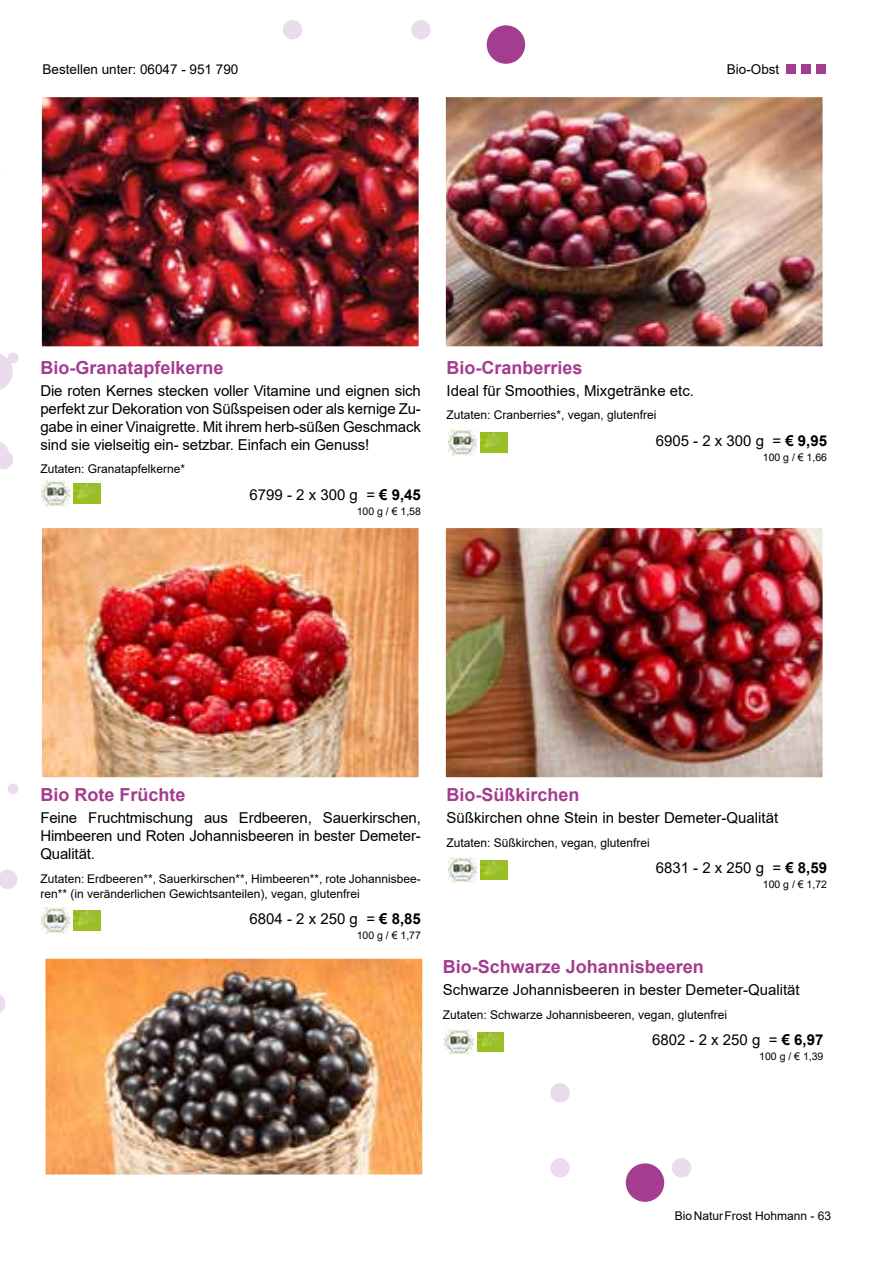
<style>
.page{position:relative;width:893px;height:1263px;background:#fff}
.page>*{position:absolute;margin:0;border:0;box-sizing:border-box;transform-origin:0 0}
.Produktheadline{font:700 18px "Arial";color:#a43c8f}
.Produkt_Subline{font:15px/18px "Arial";color:#000;text-align:justify}
.Produktmenge{font:15px "Arial";color:#000}
.t1{font:13.5px "Arial";color:#000}
.Produktbeschreibung{font:12px/15px "Arial";color:#000}
.Produktmenge_klein{font:10.5px "Arial";color:#000}
.s1{font-weight:700}
</style>
<div class="page">
<svg style="left:0;top:353px;width:13px;height:37px"></svg>
<svg style="left:0;top:995px;width:5px;height:18px"></svg>
<div style="left:786px;top:64px;width:10px;height:10px;background:#a43c8f"></div>
<div style="left:801px;top:64px;width:10px;height:10px;background:#a43c8f"></div>
<div style="left:816px;top:64px;width:10px;height:10px;background:#a43c8f"></div>
<div style="left:411px;top:20px;width:20px;height:19px;background:#eadbed;border-radius:50%"></div>
<div style="left:283px;top:20px;width:19px;height:19px;background:#eadbed;border-radius:50%"></div>
<svg style="left:0;top:442px;width:13px;height:27px"></svg>
<svg style="left:0;top:870px;width:17px;height:19px"></svg>
<div style="left:8px;top:353px;width:11px;height:10px;background:#eadbed;border-radius:50%"></div>
<div style="left:8px;top:783px;width:11px;height:11px;background:#eadbed;border-radius:50%"></div>
<img style="left:43px;top:98px;width:375px;height:247px">
<div style="left:39px;top:94px;width:383px;height:255px;border:3px solid #fff"></div>
<img style="left:43px;top:529px;width:375px;height:247px">
<div style="left:39px;top:525px;width:383px;height:255px;border:3px solid #fff"></div>
<img style="left:447px;top:98px;width:375px;height:247px">
<div style="left:443px;top:94px;width:383px;height:255px;border:3px solid #fff"></div>
<img style="left:447px;top:529px;width:375px;height:247px">
<div style="left:443px;top:525px;width:383px;height:255px;border:3px solid #fff"></div>
<div style="left:487px;top:25px;width:38px;height:39px;background:#a43c8f;border-radius:50%"></div>
<img style="left:74px;top:483px;width:27px;height:20px">
<img style="left:41px;top:480px;width:29px;height:26px">
<img style="left:74px;top:911px;width:27px;height:20px">
<img style="left:41px;top:908px;width:29px;height:26px">
<img style="left:481px;top:433px;width:26px;height:19px">
<img style="left:448px;top:429px;width:29px;height:26px">
<img style="left:481px;top:860px;width:26px;height:20px">
<img style="left:448px;top:857px;width:29px;height:26px">
<img style="left:47px;top:960px;width:374px;height:213px">
<div style="left:43px;top:956px;width:382px;height:221px;border:3px solid #fff"></div>
<img style="left:477px;top:1032px;width:27px;height:20px">
<img style="left:445px;top:1029px;width:28px;height:26px">
<div style="left:550px;top:1158px;width:20px;height:19px;background:#eadbed;border-radius:50%"></div>
<div style="left:550px;top:1083px;width:20px;height:19px;background:#eadbed;border-radius:50%"></div>
<div style="left:672px;top:1158px;width:19px;height:19px;background:#eadbed;border-radius:50%"></div>
<div style="left:626px;top:1163px;width:38px;height:39px;background:#a43c8f;border-radius:50%"></div>
<p class="t1" style="left:43px;top:60px;width:197px">Bestellen unter: 06047 - 951 790</p>
<p class="t1" style="left:727px;top:60px;width:54px">Bio-Obst</p>
<p class="Produktheadline" style="left:40px;top:355px;width:185px">Bio-Granatapfelkerne</p>
<p class="Produkt_Subline" style="left:40px;top:381px;width:382px">Die roten Kernes stecken voller Vitamine und eignen sich perfekt zur Dekoration von Süßspeisen oder als kernige Zu&shy;gabe in einer Vinaigrette. Mit ihrem herb-süßen Geschmack sind sie vielseitig ein- setzbar. Einfach ein Genuss!</p>
<p class="Produktbeschreibung" style="left:40px;top:462px;width:146px">Zutaten: Granatapfelkerne*</p>
<p class="Produktmenge" style="left:250px;top:484px;width:173px">6799 - 2 x 300 g = <span class="s1">€ 9,45</span></p>
<p class="Produktmenge_klein" style="left:357px;top:504px;width:66px">100 g / € 1,58</p>
<p class="Produktheadline" style="left:446px;top:355px;width:138px">Bio-Cranberries</p>
<p class="Produkt_Subline" style="left:446px;top:381px;width:249px">Ideal für Smoothies, Mixgetränke etc.</p>
<p class="Produktbeschreibung" style="left:446px;top:408px;width:212px">Zutaten: Cranberries*, vegan, glutenfrei</p>
<p class="Produktmenge" style="left:656px;top:430px;width:173px">6905 - 2 x 300 g = <span class="s1">€ 9,95</span></p>
<p class="Produktmenge_klein" style="left:763px;top:450px;width:66px">100 g / € 1,66</p>
<p class="Produktheadline" style="left:40px;top:782px;width:147px">Bio Rote Früchte</p>
<p class="Produkt_Subline" style="left:40px;top:809px;width:382px">Feine Fruchtmischung aus Erdbeeren, Sauerkirschen, Himbeeren und Roten Johannisbeeren in bester Demeter-Qualität.</p>
<p class="Produktbeschreibung" style="left:40px;top:871px;width:382px">Zutaten: Erdbeeren**, Sauerkirschen**, Himbeeren**, rote Johannisbee&shy;ren** (in veränderlichen Gewichtsanteilen), vegan, glutenfrei</p>
<p class="Produktmenge" style="left:250px;top:909px;width:173px">6804 - 2 x 250 g = <span class="s1">€ 8,85</span></p>
<p class="Produktmenge_klein" style="left:357px;top:928px;width:66px">100 g / € 1,77</p>
<p class="Produktheadline" style="left:446px;top:782px;width:135px">Bio-Süßkirchen</p>
<p class="Produkt_Subline" style="left:446px;top:809px;width:333px">Süßkirchen ohne Stein in bester Demeter-Qualität</p>
<p class="Produktbeschreibung" style="left:446px;top:835px;width:205px">Zutaten: Süßkirchen, vegan, glutenfrei</p>
<p class="Produktmenge" style="left:656px;top:858px;width:173px">6831 - 2 x 250 g = <span class="s1">€ 8,59</span></p>
<p class="Produktmenge_klein" style="left:763px;top:877px;width:66px">100 g / € 1,72</p>
<p class="Produktheadline" style="left:443px;top:954px;width:263px">Bio-Schwarze Johannisbeeren</p>
<p class="Produkt_Subline" style="left:443px;top:981px;width:358px">Schwarze Johannisbeeren in bester Demeter-Qualität</p>
<p class="Produktbeschreibung" style="left:443px;top:1007px;width:286px">Zutaten: Schwarze Johannisbeeren, vegan, glutenfrei</p>
<p class="Produktmenge" style="left:652px;top:1030px;width:173px">6802 - 2 x 250 g = <span class="s1">€ 6,97</span></p>
<p class="Produktmenge_klein" style="left:759px;top:1049px;width:66px">100 g / € 1,39</p>
<p class="Produktbeschreibung" style="left:675px;top:1209px;width:158px">BioNaturFrost Hohmann - 63</p>
</div>
